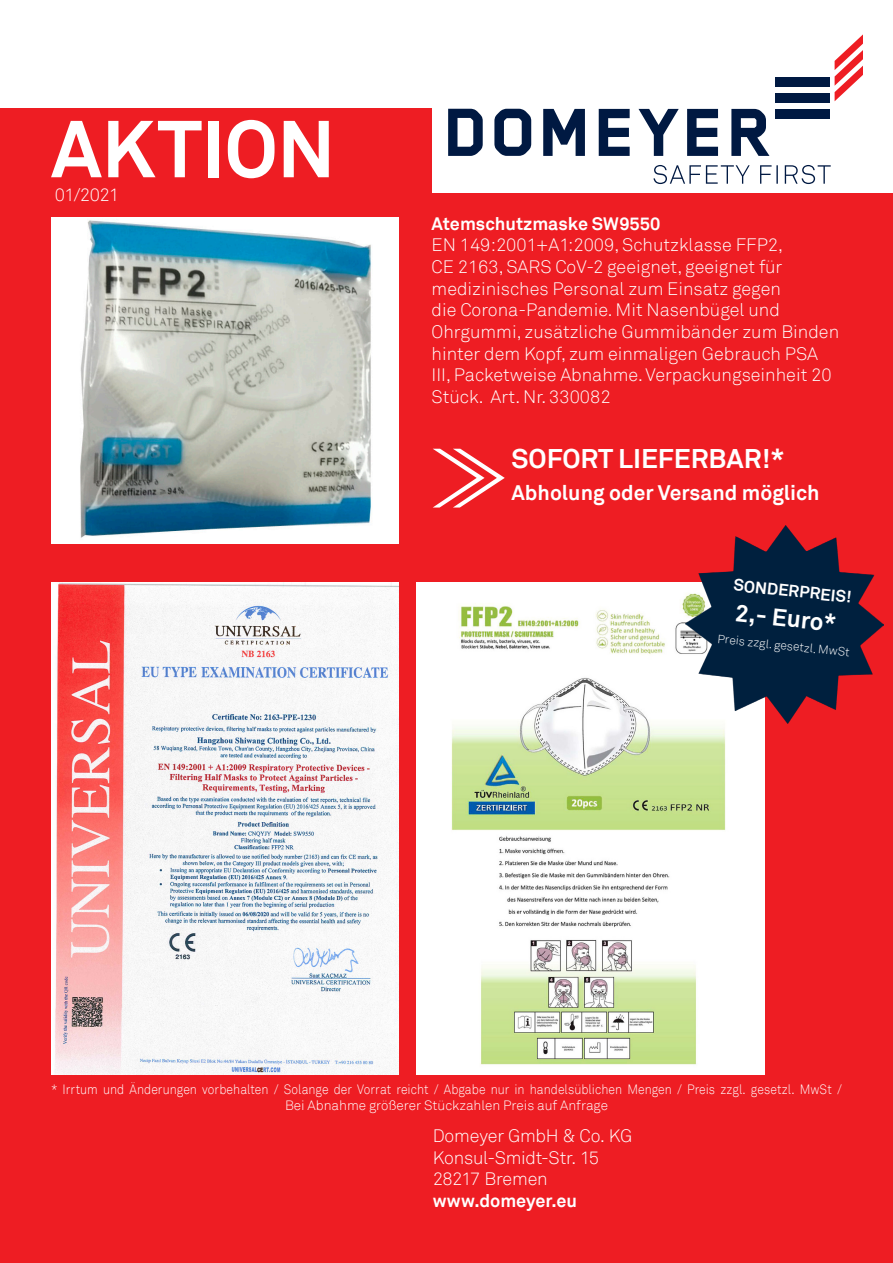
<style>
.page{position:relative;width:893px;height:1263px;background:#fff}
.page>*{position:absolute;margin:0;border:0;box-sizing:border-box;transform-origin:0 0}
.t1{font:700 79.5px "Akkurat";letter-spacing:-.005em;color:#fff}
.t2{font:700 27px "Akkurat";color:#fff}
.t3{font:700 24px "Akkurat";color:#fff}
.t4{font:700 21px "Akkurat";color:#fff}
.t5{font:300 18px/21.6px "Akkurat";color:#fff}
.t6{font:700 18px "Akkurat";letter-spacing:-.005em;color:#fff}
.t7{font:700 16.5px "Akkurat";color:#fff}
.t8{font:300 13.5px/16.2px "Akkurat";color:#fff;text-align:center;scale:.9 1}
.t9{font:300 12px "Akkurat";color:#fff}
.s1{font-weight:700}
</style>
<div class="page">
<div style="left:0;top:108px;width:893px;height:1155px;background:#ee1d23"></div>
<div style="left:432px;top:0;width:461px;height:192px;background:#fff"></div>
<img style="left:51px;top:217px;width:348px;height:326px">
<svg style="left:433px;top:449px;width:72px;height:58px"></svg>
<img style="left:51px;top:582px;width:348px;height:492px">
<img style="left:417px;top:582px;width:347px;height:492px">
<img style="left:686px;top:525px;width:197px;height:198px">
<svg style="left:448px;top:109px;width:321px;height:47px"></svg>
<div style="left:775px;top:109px;width:55px;height:9px;background:#001942"></div>
<div style="left:775px;top:78px;width:55px;height:9px;background:#001942"></div>
<div style="left:775px;top:93px;width:55px;height:10px;background:#001942"></div>
<svg style="left:653px;top:165px;width:178px;height:19px"></svg>
<svg style="left:835px;top:34px;width:28px;height:67px"></svg>
<p class="t1" style="left:51px;top:99px;width:286px">AKTION</p>
<p class="t5" style="left:55px;top:184px;width:66px">01/2021</p>
<p class="t5" style="left:432px;top:213px;width:409px"><span class="s1">Atemschutzmaske SW9550<br></span>EN 149:2001+A1:2009, Schutzklasse FFP2,<br>CE 2163, SARS CoV-2 geeignet, geeignet für medizinisches Personal zum Einsatz gegen<br>die Corona-Pandemie. Mit Nasenbügel und Ohrgummi, zusätzliche Gummibänder zum Binden hinter dem Kopf, zum einmaligen Gebrauch PSA III, Packetweise Abnahme. Verpackungseinheit 20<br>Stück. Art. Nr. 330082</p>
<p class="t2" style="left:512px;top:442px;width:275px">SOFORT LIEFERBAR!*</p>
<p class="t4" style="left:512px;top:479px;width:310px">Abholung oder Versand möglich</p>
<p class="t7" style="left:735px;top:574px;width:120px;rotate:6deg">SONDERPREIS!</p>
<p class="t3" style="left:737px;top:597px;width:103px;rotate:6deg">2,- Euro*</p>
<p class="t9" style="left:718px;top:631px;width:134px;rotate:6deg">Preis zzgl. gesetzl. MwSt</p>
<p class="t8" style="left:51px;top:1081px;width:880px">* Irrtum und Änderungen vorbehalten / Solange der Vorrat reicht / Abgabe nur in handelsüblichen Mengen / Preis zzgl. gesetzl. MwSt /<br>Bei Abnahme größerer Stückzahlen Preis auf Anfrage</p>
<p class="t5" style="left:433px;top:1125px;width:201px">Domeyer GmbH &amp; Co. KG</p>
<p class="t5" style="left:433px;top:1147px;width:168px">Konsul-Smidt-Str. 15</p>
<p class="t5" style="left:433px;top:1168px;width:117px">28217 Bremen</p>
<p class="t6" style="left:433px;top:1189px;width:146px">www.domeyer.eu</p>
</div>
